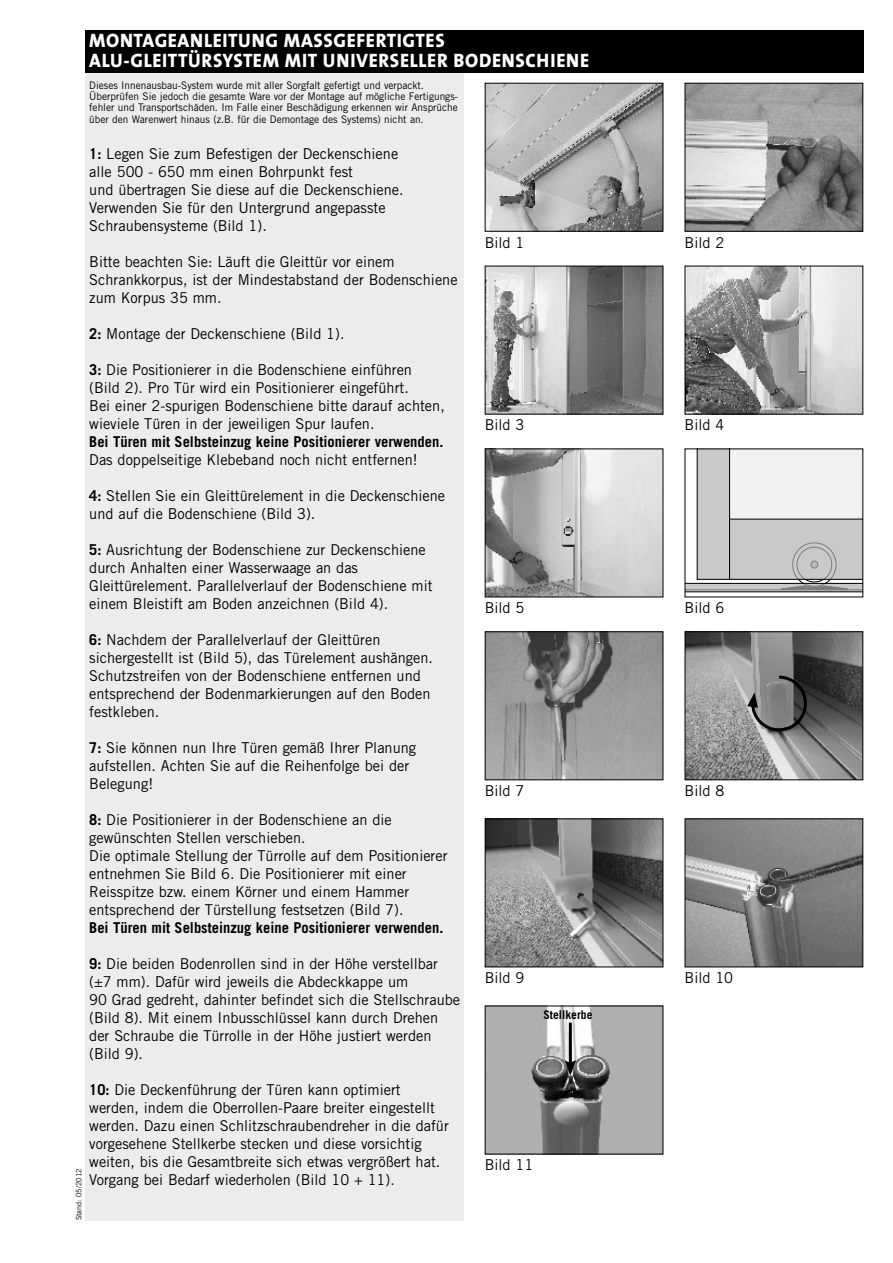
<style>
.page{position:relative;width:893px;height:1263px;background:#fff}
.page>*{position:absolute;margin:0;border:0;box-sizing:border-box;transform-origin:0 0}
.t1{font:800 19.5px/19.5px "The Sans";letter-spacing:.035em;color:#fff;scale:.96 1}
.t2{font:15px/18px "Trade Gothic";color:#000}
.t3{font:700 15px "Trade Gothic";color:#000}
.t4{font:700 12px "Trade Gothic";color:#000}
.t5{font:10.5px/11.2px "Trade Gothic";color:#000;scale:.96 1}
.t6{font:7.5px "Trade Gothic";color:#000}
.s1{font-weight:700}
</style>
<div class="page">
<div style="left:85px;top:72px;width:378px;height:1148px;background:#ececed"></div>
<img style="left:487px;top:85px;width:174px;height:145px">
<div style="left:485px;top:83px;width:178px;height:149px;border:1px solid #000"></div>
<img style="left:687px;top:268px;width:174px;height:144px">
<img style="left:687px;top:85px;width:174px;height:145px">
<div style="left:685px;top:83px;width:178px;height:149px;border:1px solid #000"></div>
<img style="left:487px;top:450px;width:174px;height:145px">
<img style="left:687px;top:633px;width:174px;height:145px">
<div style="left:685px;top:631px;width:178px;height:149px;border:1px solid #000"></div>
<img style="left:487px;top:268px;width:174px;height:144px">
<svg style="left:687px;top:450px;width:174px;height:142px"></svg>
<hr style="left:729px;top:449px;width:1px;height:130px;background:#000">
<hr style="left:729px;top:519px;width:134px;height:1px;background:#000">
<img style="left:487px;top:633px;width:174px;height:145px">
<div style="left:485px;top:631px;width:178px;height:149px;border:1px solid #000"></div>
<svg style="left:746px;top:674px;width:62px;height:59px;background:#6c6d6f"></svg>
<img style="left:487px;top:820px;width:174px;height:145px">
<div style="left:485px;top:818px;width:178px;height:149px;border:1px solid #000"></div>
<img style="left:687px;top:820px;width:174px;height:145px">
<div style="left:685px;top:818px;width:178px;height:149px;border:1px solid #000"></div>
<img style="left:487px;top:1007px;width:174px;height:145px">
<hr style="left:569px;top:1022px;width:3px;height:43px;background:#000">
<svg style="left:564px;top:1060px;width:12px;height:16px"></svg>
<div style="left:85px;top:30px;width:778px;height:42px;background:#000"></div>
<h1 class="t1" style="left:89px;top:30px;width:522px">MONTAGEANLEITUNG MASSGE FE RTIGTES<br>ALU-GLEITTÜRSYSTEM MIT UNIVERSELLER BODENSCHIENE</h1>
<p class="t5" style="left:89px;top:79px;width:386px">Dieses Innenausbau-System wurde mit aller Sorgfalt gefertigt und verpackt.<br>Überprüfen Sie jedoch die gesamte Ware vor der Montage auf mögliche Fertigungs&shy;fehler und Transportschäden. Im Falle einer Beschädigung erkennen wir Ansprüche über den Warenwert hinaus (z.B. für die Demontage des Systems) nicht an.</p>
<p class="t2" style="left:89px;top:144px;width:316px"><span class="s1">1:</span> Legen Sie zum Befestigen der Deckenschiene alle 500 - 650 mm einen Bohrpunkt fest<br>und übertragen Sie diese auf die Deckenschiene.<br>Verwenden Sie für den Untergrund angepasste Schraubensysteme (Bild 1).</p>
<p class="t2" style="left:89px;top:252px;width:370px">Bitte beachten Sie: Läuft die Gleittür vor einem<br>Schrankkorpus, ist der Mindestabstand der Bodenschiene zum Korpus 35 mm.</p>
<p class="t2" style="left:89px;top:324px;width:257px"><span class="s1">2:</span> Montage der Deckenschiene (Bild 1).</p>
<p class="t2" style="left:89px;top:360px;width:357px"><span class="s1">3:</span> Die Positionierer in die Bodenschiene einführen (Bild 2). Pro Tür wird ein Positionierer eingeführt.<br>Bei einer 2-spurigen Bodenschiene bitte darauf achten, wieviele Türen in der jeweiligen Spur laufen.</p>
<p class="t3" style="left:89px;top:432px;width:356px">Bei Türen mit Selbsteinzug keine Positionierer verwenden.</p>
<p class="t2" style="left:89px;top:450px;width:330px">Das doppelseitige Klebeband noch nicht entfernen!</p>
<p class="t2" style="left:89px;top:486px;width:357px"><span class="s1">4:</span> Stellen Sie ein Gleittürelement in die Deckenschiene und auf die Bodenschiene (Bild 3).</p>
<p class="t2" style="left:89px;top:540px;width:345px"><span class="s1">5:</span> Ausrichtung der Bodenschiene zur Deckenschiene durch Anhalten einer Wasserwaage an das Gleittürelement. Parallelverlauf der Bodenschiene mit einem Bleistift am Boden anzeichnen (Bild 4).</p>
<p class="t2" style="left:89px;top:630px;width:345px"><span class="s1">6:</span> Nachdem der Parallelverlauf der Gleittüren sichergestellt ist (Bild 5), das Türelement aushängen.<br>Schutzstreifen von der Bodenschiene entfernen und entsprechend der Bodenmarkierungen auf den Boden festkleben.</p>
<p class="t2" style="left:89px;top:738px;width:328px"><span class="s1">7:</span> Sie können nun Ihre Türen gemäß Ihrer Planung aufstellen. Achten Sie auf die Reihenfolge bei der<br>Belegung!</p>
<p class="t2" style="left:89px;top:810px;width:360px"><span class="s1">8:</span> Die Positionierer in der Bodenschiene an die gewünschten Stellen verschieben.<br>Die optimale Stellung der Türrolle auf dem Positionierer entnehmen Sie Bild 6. Die Positionierer mit einer Reisspitze bzw. einem Körner und einem Hammer entsprechend der Türstellung festsetzen (Bild 7).</p>
<p class="t3" style="left:89px;top:918px;width:356px">Bei Türen mit Selbsteinzug keine Positionierer verwenden.</p>
<p class="t2" style="left:89px;top:954px;width:372px"><span class="s1">9:</span> Die beiden Bodenrollen sind in der Höhe verstellbar (±7 mm). Dafür wird jeweils die Abdeckkappe um<br>90 Grad gedreht, dahinter befindet sich die Stellschraube (Bild 8). Mit einem Inbusschlüssel kann durch Drehen der Schraube die Türrolle in der Höhe justiert werden (Bild 9).</p>
<p class="t2" style="left:89px;top:1080px;width:361px"><span class="s1">10:</span> Die Deckenführung der Türen kann optimiert werden, indem die Oberrollen-Paare breiter eingestellt werden. Dazu einen Schlitzschraubendreher in die dafür vorgesehene Stellkerbe stecken und diese vorsichtig weiten, bis die Gesamtbreite sich etwas vergrößert hat.<br>Vorgang bei Bedarf wiederholen (Bild 10 + 11).</p>
<p class="t6" style="left:74px;top:1220px;width:53px;rotate:-90deg">Stand: 05/2012</p>
<p class="t2" style="left:485px;top:233px;width:41px">Bild 1</p>
<p class="t2" style="left:685px;top:233px;width:41px">Bild 2</p>
<p class="t2" style="left:485px;top:416px;width:41px">Bild 3</p>
<p class="t2" style="left:685px;top:416px;width:41px">Bild 4</p>
<p class="t2" style="left:485px;top:599px;width:41px">Bild 5</p>
<p class="t2" style="left:685px;top:599px;width:41px">Bild 6</p>
<p class="t2" style="left:485px;top:782px;width:41px">Bild 7</p>
<p class="t2" style="left:685px;top:782px;width:41px">Bild 8</p>
<p class="t2" style="left:485px;top:969px;width:41px">Bild 9</p>
<p class="t2" style="left:685px;top:969px;width:50px">Bild 10</p>
<p class="t4" style="left:543px;top:1007px;width:51px">Stellkerbe</p>
<p class="t2" style="left:485px;top:1156px;width:50px">Bild 11</p>
</div>
